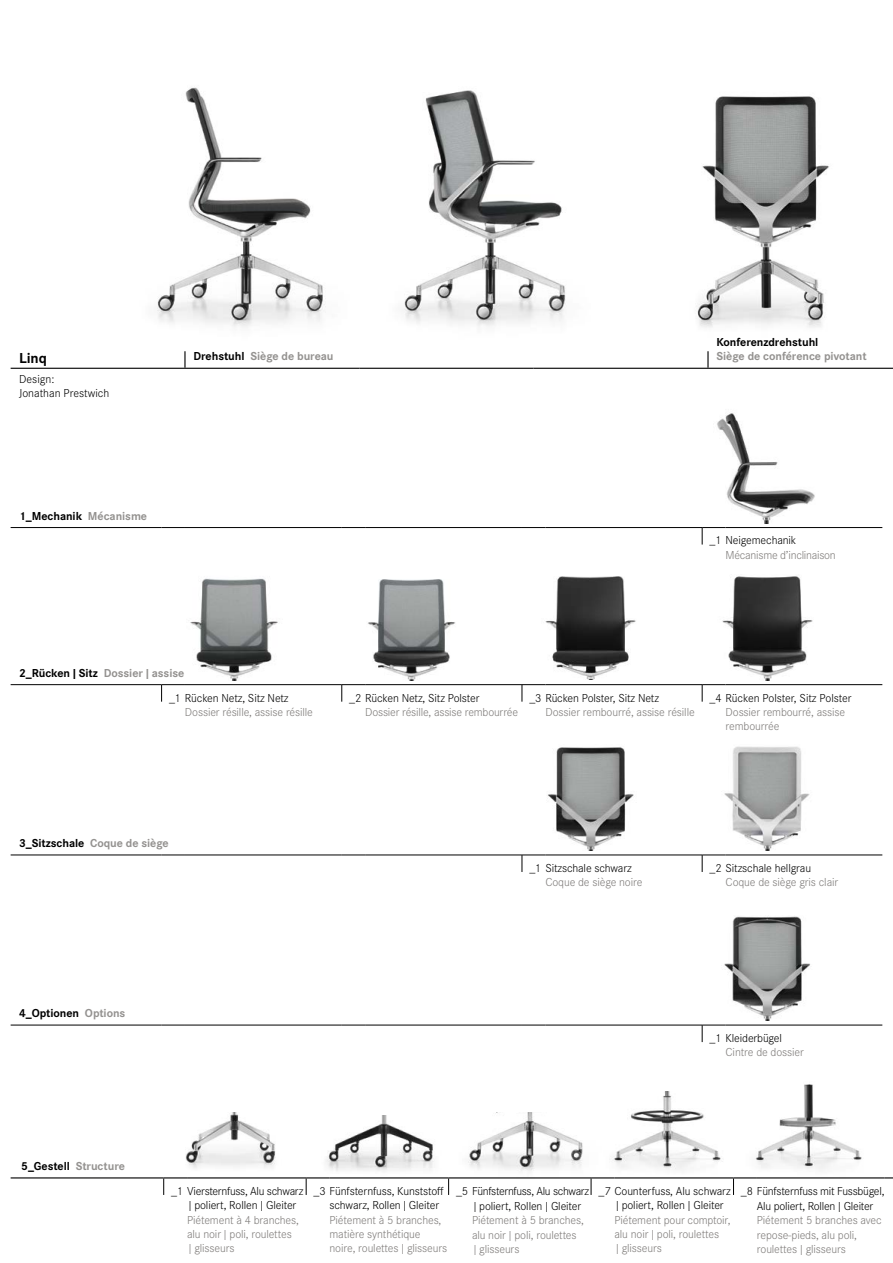
<style>
.page{position:relative;width:893px;height:1263px;background:#fff}
.page>*{position:absolute;margin:0;border:0;box-sizing:border-box;transform-origin:0 0}
.t1{font:700 15px "Corporate S";color:#000}
.t2{font:300 12px/14.4px "Corporate S";letter-spacing:-.01em;color:#7f7c7a}
.t3{font:300 12px/14.4px "Corporate S";letter-spacing:-.01em;color:#000}
.t4{font:700 12px "Corporate S";letter-spacing:-.005em;color:#000}
.t5{font:700 12px "Corporate S";letter-spacing:-.005em;color:#949290}
.s1{color:#000}
.s2{color:#949290}
.s3{font-weight:700}
.s4{font-weight:700;color:#949290}
</style>
<div class="page">
<img style="left:157px;top:87px;width:169px;height:240px">
<img style="left:404px;top:90px;width:162px;height:236px">
<img style="left:696px;top:96px;width:133px;height:232px">
<img style="left:755px;top:1084px;width:118px;height:95px">
<img style="left:468px;top:1112px;width:123px;height:68px">
<img style="left:326px;top:1116px;width:108px;height:56px">
<img style="left:185px;top:1112px;width:91px;height:57px">
<img style="left:613px;top:1092px;width:110px;height:78px">
<img style="left:724px;top:916px;width:86px;height:104px">
<img style="left:547px;top:747px;width:87px;height:104px">
<img style="left:724px;top:746px;width:86px;height:105px">
<img style="left:190px;top:578px;width:88px;height:102px">
<img style="left:368px;top:579px;width:88px;height:101px">
<img style="left:545px;top:576px;width:91px;height:104px">
<img style="left:722px;top:576px;width:91px;height:104px">
<img style="left:717px;top:413px;width:98px;height:110px">
<hr style="left:11px;top:368px;width:174px;height:1px;background:#000">
<hr style="left:185px;top:368px;width:174px;height:1px;background:#000">
<hr style="left:359px;top:368px;width:175px;height:1px;background:#000">
<hr style="left:534px;top:368px;width:174px;height:1px;background:#000">
<hr style="left:708px;top:368px;width:185px;height:1px;background:#000">
<svg style="left:184px;top:351px;width:2px;height:17px"></svg>
<svg style="left:707px;top:351px;width:2px;height:17px"></svg>
<hr style="left:11px;top:527px;width:151px;height:1px;background:#000">
<svg style="left:162px;top:527px;width:23px;height:1px"></svg>
<hr style="left:185px;top:527px;width:157px;height:1px;background:#000">
<svg style="left:342px;top:527px;width:23px;height:1px"></svg>
<hr style="left:365px;top:527px;width:157px;height:1px;background:#000">
<svg style="left:522px;top:527px;width:23px;height:1px"></svg>
<hr style="left:545px;top:527px;width:157px;height:1px;background:#000">
<svg style="left:702px;top:527px;width:23px;height:17px"></svg>
<hr style="left:725px;top:527px;width:157px;height:1px;background:#000">
<hr style="left:11px;top:855px;width:151px;height:1px;background:#000">
<svg style="left:162px;top:855px;width:23px;height:1px"></svg>
<hr style="left:185px;top:855px;width:157px;height:1px;background:#000">
<svg style="left:342px;top:855px;width:23px;height:1px"></svg>
<hr style="left:365px;top:855px;width:157px;height:1px;background:#000">
<svg style="left:522px;top:855px;width:23px;height:17px"></svg>
<hr style="left:545px;top:855px;width:157px;height:1px;background:#000">
<svg style="left:702px;top:855px;width:23px;height:17px"></svg>
<hr style="left:725px;top:855px;width:157px;height:1px;background:#000">
<hr style="left:11px;top:1025px;width:151px;height:1px;background:#000">
<svg style="left:162px;top:1025px;width:23px;height:1px"></svg>
<hr style="left:185px;top:1025px;width:157px;height:1px;background:#000">
<svg style="left:342px;top:1025px;width:23px;height:1px"></svg>
<hr style="left:365px;top:1025px;width:157px;height:1px;background:#000">
<svg style="left:522px;top:1025px;width:23px;height:1px"></svg>
<hr style="left:545px;top:1025px;width:157px;height:1px;background:#000">
<svg style="left:702px;top:1025px;width:23px;height:17px"></svg>
<hr style="left:725px;top:1025px;width:157px;height:1px;background:#000">
<hr style="left:11px;top:684px;width:151px;height:1px;background:#000">
<hr style="left:185px;top:684px;width:157px;height:1px;background:#000">
<hr style="left:365px;top:684px;width:157px;height:1px;background:#000">
<svg style="left:522px;top:684px;width:23px;height:18px"></svg>
<hr style="left:545px;top:684px;width:157px;height:1px;background:#000">
<svg style="left:702px;top:684px;width:23px;height:18px"></svg>
<hr style="left:725px;top:684px;width:157px;height:1px;background:#000">
<svg style="left:341px;top:684px;width:24px;height:18px"></svg>
<svg style="left:161px;top:684px;width:24px;height:18px"></svg>
<hr style="left:11px;top:1177px;width:153px;height:1px;background:#000">
<svg style="left:163px;top:1177px;width:24px;height:18px"></svg>
<hr style="left:187px;top:1177px;width:119px;height:1px;background:#000">
<svg style="left:306px;top:1177px;width:24px;height:18px"></svg>
<hr style="left:330px;top:1177px;width:119px;height:1px;background:#000">
<svg style="left:448px;top:1177px;width:24px;height:18px"></svg>
<hr style="left:472px;top:1177px;width:119px;height:1px;background:#000">
<svg style="left:591px;top:1177px;width:23px;height:18px"></svg>
<hr style="left:614px;top:1177px;width:119px;height:1px;background:#000">
<svg style="left:733px;top:1177px;width:24px;height:18px"></svg>
<hr style="left:757px;top:1177px;width:127px;height:1px;background:#000">
<p class="t4" style="left:716px;top:335px;width:103px">Konferenzdrehstuhl</p>
<p class="t1" style="left:19px;top:349px;width:29px">Linq</p>
<p class="t5" style="left:193px;top:349px;width:142px"><span class="s1">Drehstuhl</span> Siège de bureau</p>
<p class="t5" style="left:716px;top:349px;width:152px">Siège de conférence pivotant</p>
<p class="t3" style="left:19px;top:371px;width:92px">Design:<br>Jonathan Prestwich</p>
<p class="t4" style="left:19px;top:509px;width:130px">1_Mechanik <span class="s2">Mécanisme</span></p>
<p class="t3" style="left:710px;top:533px;width:88px">_1 Neigemechanik</p>
<p class="t2" style="left:725px;top:548px;width:112px">Mécanisme d’inclinaison</p>
<p class="t3" style="left:169px;top:660px;width:121px;line-height:24.9px;text-indent:-150px"><span class="s3">2_Rücken|Sitz</span> <span class="s4">Dossier|assise<br></span>_1 Rücken Netz, Sitz Netz</p>
<p class="t2" style="left:185px;top:705px;width:130px">Dossier résille, assise résille</p>
<p class="t3" style="left:349px;top:690px;width:132px">_2 Rücken Netz, Sitz Polster</p>
<p class="t2" style="left:365px;top:705px;width:154px">Dossier résille, assise rembourrée</p>
<p class="t3" style="left:529px;top:690px;width:131px">_3 Rücken Polster, Sitz Netz</p>
<p class="t2" style="left:545px;top:705px;width:151px">Dossier rembourré, assise résille</p>
<p class="t3" style="left:710px;top:690px;width:143px">_4 Rücken Polster, Sitz Polster</p>
<p class="t2" style="left:726px;top:705px;width:121px">Dossier rembourré, assise rembourrée</p>
<p class="t4" style="left:19px;top:836px;width:151px">3_Sitzschale <span class="s2">Coque de siège</span></p>
<p class="t3" style="left:529px;top:861px;width:104px">_1 Sitzschale schwarz</p>
<p class="t2" style="left:545px;top:875px;width:99px">Coque de siège noire</p>
<p class="t3" style="left:710px;top:861px;width:103px">_2 Sitzschale hellgrau</p>
<p class="t2" style="left:726px;top:875px;width:114px">Coque de siège gris clair</p>
<p class="t4" style="left:19px;top:1006px;width:108px">4_Optionen <span class="s2">Options</span></p>
<p class="t4" style="left:21px;top:1159px;width:105px">5_Gestell <span class="s2">Structure</span></p>
<p class="t3" style="left:710px;top:1031px;width:74px">_1 Kleiderbügel</p>
<p class="t2" style="left:725px;top:1045px;width:80px">Cintre de dossier</p>
<p class="t3" style="left:187px;top:1184px;width:118px;text-indent:-16px">_1 Viersternfuss, Alu schwarz |poliert, Rollen|Gleiter</p>
<p class="t2" style="left:187px;top:1212px;width:113px">Piétement à 4 branches, alu noir|poli, roulettes |glisseurs</p>
<p class="t3" style="left:330px;top:1184px;width:116px;text-indent:-16px">_3 Fünfsternfuss, Kunststoff schwarz, Rollen|Gleiter</p>
<p class="t2" style="left:330px;top:1212px;width:119px">Piétement à 5 branches, matière synthétique noire, roulettes|glisseurs</p>
<p class="t3" style="left:472px;top:1183px;width:119px;line-height:15px;text-indent:-16px">_5 Fünfsternfuss, Alu schwarz |poliert, Rollen|Gleiter</p>
<p class="t2" style="left:472px;top:1213px;width:113px">Piétement à 5 branches, alu noir|poli, roulettes |glisseurs</p>
<p class="t3" style="left:614px;top:1184px;width:118px;text-indent:-16px">_7 Counterfuss, Alu schwarz |poliert, Rollen|Gleiter</p>
<p class="t2" style="left:614px;top:1212px;width:118px">Piétement pour comptoir, alu noir|poli, roulettes |glisseurs</p>
<p class="t3" style="left:741px;top:1183px;width:145px;line-height:15px;text-align:center">_8 Fünfsternfuss mit Fussbügel,<br>Alu poliert, Rollen|Gleiter</p>
<p class="t2" style="left:757px;top:1213px;width:126px">Piétement 5 branches avec repose-pieds, alu poli, roulettes|glisseurs</p>
</div>
